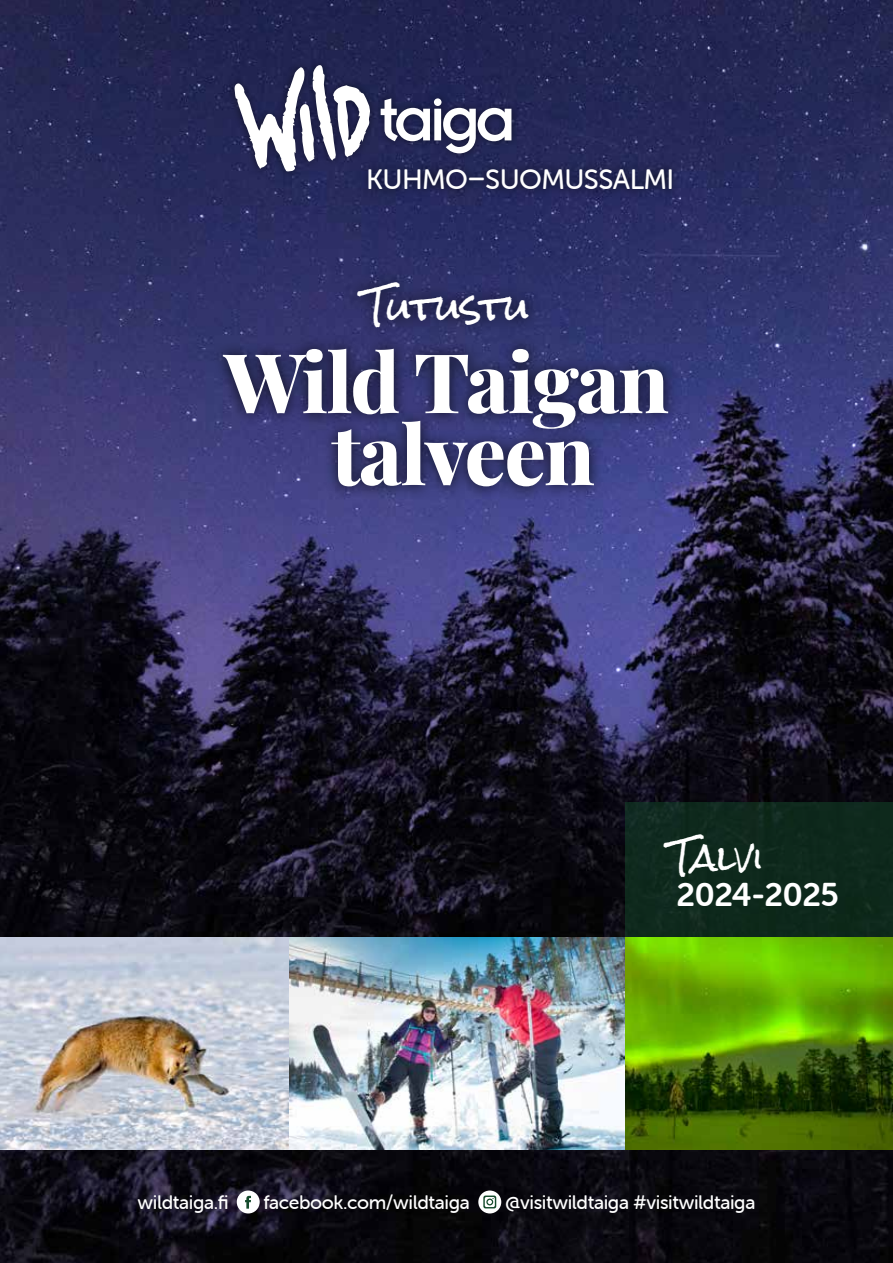
<style>
.page{position:relative;width:893px;height:1263px;background:#fff}
.page>*{position:absolute;margin:0;border:0;box-sizing:border-box;transform-origin:0 0}
.t1{font:800 82.5px/72px "Playfair Display";letter-spacing:-.02em;color:#fff;text-align:center}
.t2{font:37.95px "Rock Salt";letter-spacing:-.02em;color:#fff}
.t3{font:36px "Rock Salt";letter-spacing:-.02em;color:#fff}
.t4{font:33px "Museo Sans Rounded 700";letter-spacing:-.02em;color:#fff}
.t5{font:28.05px "Museo Sans Rounded 500";letter-spacing:-.02em;color:#fff}
.t6{font:19.5px "Museo Sans Rounded 500";letter-spacing:-.02em;color:#fff}
</style>
<div class="page">
<img style="left:0;top:0;width:893px;height:1263px">
<div style="left:211px;top:269px;width:470px;height:232px;background:#000;opacity:.75"></div>
<div style="left:226px;top:57px;width:294px;height:122px;background:#222654"></div>
<svg style="left:381px;top:98px;width:130px;height:55px"></svg>
<svg style="left:234px;top:64px;width:137px;height:108px"></svg>
<div style="left:359px;top:161px;width:322px;height:38px;background:#000;opacity:.75"></div>
<div style="left:237px;top:1190px;width:23px;height:23px;background:#fff;border-radius:50%"></div>
<svg style="left:245px;top:1196px;width:6px;height:13px"></svg>
<svg style="left:478px;top:1190px;width:23px;height:23px"></svg>
<svg style="left:483px;top:1195px;width:13px;height:13px"></svg>
<img style="left:0;top:938px;width:893px;height:211px">
<div style="left:625px;top:802px;width:268px;height:135px;background:#0e291c"></div>
<h3 class="t5" style="left:366px;top:164px;width:310px">KUHMO–SUOMUSSALMI</h3>
<h2 class="t2" style="left:363px;top:286px;width:168px">Tutustu</h2>
<h1 class="t1" style="left:224px;top:339px;width:447px">Wild Taigan talveen</h1>
<h3 class="t3" style="left:669px;top:838px;width:96px">Talvi</h3>
<h3 class="t4" style="left:676px;top:876px;width:164px">2024-2025</h3>
<p class="t6" style="left:138px;top:1191px;width:93px">wildtaiga.fi</p>
<p class="t6" style="left:263px;top:1191px;width:208px">facebook.com/wildtaiga</p>
<p class="t6" style="left:505px;top:1191px;width:252px">@visitwildtaiga #visitwildtaiga</p>
</div>
